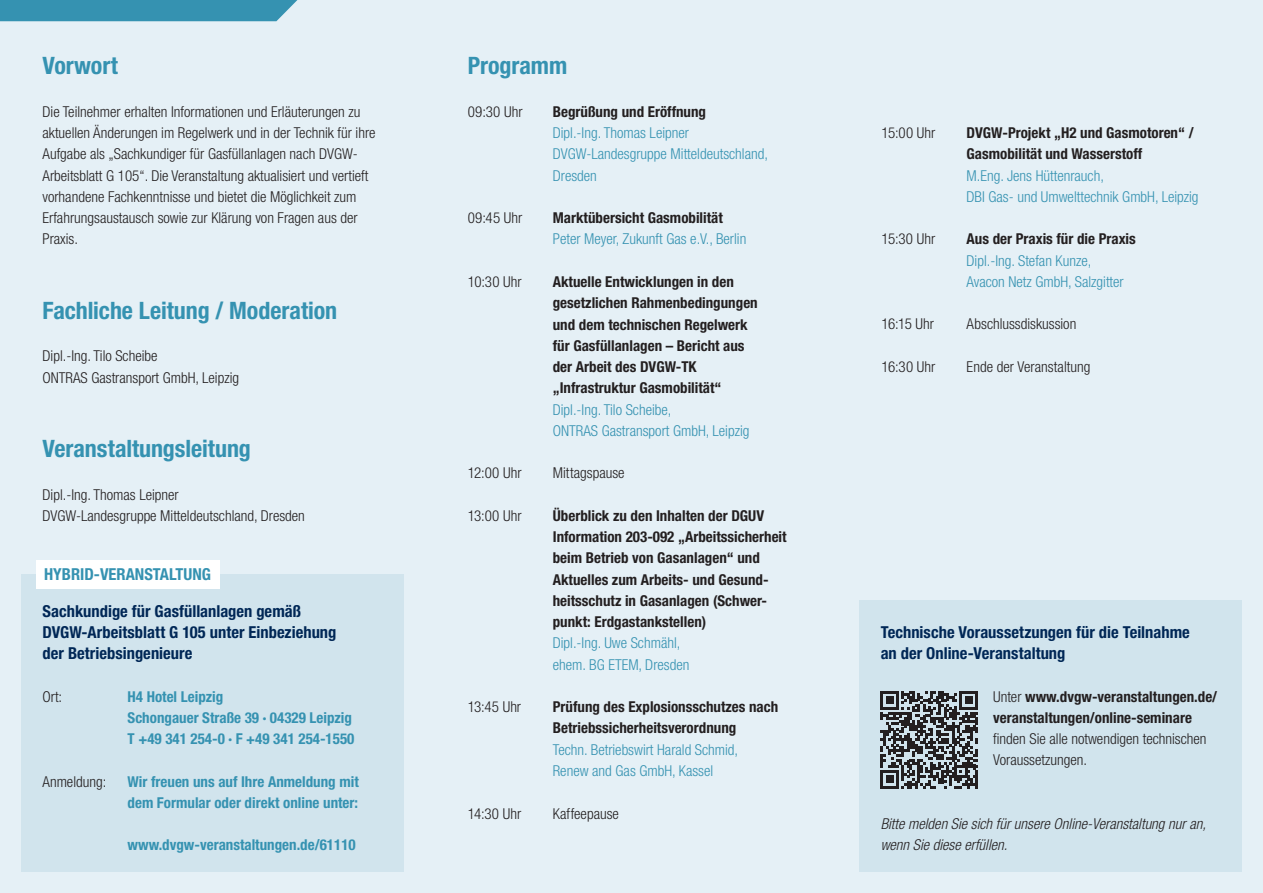
<style>
.page{position:relative;width:1263px;height:893px;background:#e5f0f6}
.page>*{position:absolute;margin:0;border:0;box-sizing:border-box;transform-origin:0 0}
.t1{font:700 condensed 24px "Helvetica Neue LT Pro";letter-spacing:-.005em;color:#3592b1}
.t2{font:700 condensed 16.5px/21.3px "Helvetica Neue LT Pro";color:#002756}
.t3{font:700 condensed 16.5px/21.3px "Helvetica Neue LT Std";color:#002756}
.t4{font:700 condensed 16.5px "Helvetica Neue LT Pro";color:#3592b1}
.t5{font:300 condensed 15px/21.3px "Helvetica Neue LT Pro";color:#231f20}
.t6{font:700 condensed 15px/21.3px "Helvetica Neue LT Pro";color:#231f20}
.t7{font:300 condensed 15px/21.3px "Helvetica Neue LT Pro";color:#3592b1}
.t8{font:700 condensed 15px/21.3px "Helvetica Neue LT Pro";color:#3592b1}
.t9{font:italic 300 condensed 15px/21.3px "Helvetica Neue LT Std";color:#231f20}
.t10{font:700 condensed 15px/21.3px "Helvetica Neue LT Std";color:#231f20}
.t11{font:300 condensed 15px/21.3px "Helvetica Neue LT Std";color:#231f20}
.s1{font-weight:300}
</style>
<div class="page">
<div style="left:0;top:0;width:297px;height:21px;background:#3592b1"></div>
<div style="left:859px;top:601px;width:383px;height:271px;background:#d1e4ed"></div>
<svg style="left:880px;top:691px;width:98px;height:98px"></svg>
<hr style="left:975px;top:770px;width:3px;height:19px;background:#231f20">
<div style="left:21px;top:574px;width:383px;height:298px;background:#d1e4ed"></div>
<div style="left:36px;top:560px;width:183px;height:28px;background:#fff"></div>
<h1 class="t1" style="left:43px;top:52px;width:77px">Vorwort</h1>
<p class="t5" style="left:43px;top:101px;width:335px">Die Teilnehmer erhalten Informationen und Erläuterungen zu aktuellen Änderungen im Regelwerk und in der Technik für ihre Aufgabe als „Sachkundiger für Gasfüllanlagen nach DVGW-Arbeitsblatt G 105“. Die Veranstaltung aktualisiert und vertieft vorhandene Fachkenntnisse und bietet die Möglichkeit zum Erfahrungsaustausch sowie zur Klärung von Fragen aus der Praxis.</p>
<h1 class="t1" style="left:43px;top:296px;width:296px">Fachliche Leitung / Moderation</h1>
<p class="t5" style="left:43px;top:345px;width:198px">Dipl.-Ing. Tilo Scheibe<br>ONTRAS Gastransport GmbH, Leipzig</p>
<h1 class="t1" style="left:43px;top:434px;width:210px">Veranstaltungsleitung</h1>
<p class="t5" style="left:43px;top:484px;width:264px">Dipl.-Ing. Thomas Leipner<br>DVGW-Landesgruppe Mitteldeutschland, Dresden</p>
<p class="t4" style="left:44px;top:564px;width:168px">HYBRID-VERANSTALTUNG</p>
<p class="t2" style="left:43px;top:600px;width:295px">Sachkundige für Gasfüllanlagen gemäß<br>DVGW-Arbeitsblatt G 105 unter Einbeziehung der Betriebsingenieure</p>
<p class="t5" style="left:43px;top:686px;width:21px">Ort:</p>
<p class="t8" style="left:128px;top:686px;width:228px">H4 Hotel Leipzig<br>Schongauer Straße 39 ∙ 04329 Leipzig<br>T +49 341 254-0 ∙ F +49 341 254-1550</p>
<p class="t5" style="left:43px;top:771px;width:65px">Anmeldung:</p>
<p class="t8" style="left:128px;top:771px;width:233px">Wir freuen uns auf Ihre Anmeldung mit dem Formular oder direkt online unter:</p>
<p class="t8" style="left:128px;top:834px;width:230px">www.dvgw-veranstaltungen.de/61110</p>
<h1 class="t1" style="left:468px;top:52px;width:101px">Programm</h1>
<p class="t5" style="left:468px;top:101px;width:56px">09:30 Uhr</p>
<p class="t6" style="left:553px;top:101px;width:155px">Begrüßung und Eröffnung</p>
<p class="t7" style="left:553px;top:122px;width:217px">Dipl.-Ing. Thomas Leipner<br>DVGW-Landesgruppe Mitteldeutschland,<br>Dresden</p>
<p class="t5" style="left:468px;top:207px;width:56px">09:45 Uhr</p>
<p class="t6" style="left:553px;top:207px;width:172px">Marktübersicht Gasmobilität</p>
<p class="t7" style="left:553px;top:228px;width:195px">Peter Meyer, Zukunft Gas e.V., Berlin</p>
<p class="t5" style="left:468px;top:271px;width:55px">10:30 Uhr</p>
<p class="t6" style="left:553px;top:271px;width:206px">Aktuelle Entwicklungen in den gesetzlichen Rahmenbedingungen und dem technischen Regelwerk für Gasfüllanlagen – Bericht aus der Arbeit des DVGW-TK „Infrastruktur Gasmobilität“</p>
<p class="t7" style="left:553px;top:399px;width:198px">Dipl.-Ing. Tilo Scheibe,<br>ONTRAS Gastransport GmbH, Leipzig</p>
<p class="t5" style="left:468px;top:462px;width:55px">12:00 Uhr</p>
<p class="t5" style="left:553px;top:462px;width:73px">Mittagspause</p>
<p class="t5" style="left:468px;top:505px;width:55px">13:00 Uhr</p>
<p class="t6" style="left:553px;top:505px;width:235px">Überblick zu den Inhalten der DGUV Information 203-092 „Arbeitssicherheit beim Betrieb von Gasanlagen“ und Aktuelles zum Arbeits- und Gesund&shy;heitsschutz in Gasanlagen (Schwer&shy;punkt: Erdgastankstellen)</p>
<p class="t7" style="left:553px;top:632px;width:138px">Dipl.-Ing. Uwe Schmähl, ehem. BG ETEM, Dresden</p>
<p class="t5" style="left:468px;top:696px;width:55px">13:45 Uhr</p>
<p class="t6" style="left:553px;top:696px;width:227px">Prüfung des Explosionsschutzes nach<br>Betriebssicherheitsverordnung</p>
<p class="t7" style="left:553px;top:739px;width:187px">Techn. Betriebswirt Harald Schmid,<br>Renew and Gas GmbH, Kassel</p>
<p class="t5" style="left:468px;top:802px;width:55px">14:30 Uhr</p>
<p class="t5" style="left:553px;top:802px;width:68px">Kaffeepause</p>
<p class="t5" style="left:881px;top:122px;width:55px">15:00 Uhr</p>
<p class="t6" style="left:966px;top:122px;width:229px">DVGW-Projekt „H2 und Gasmotoren“ /<br>Gasmobilität und Wasserstoff</p>
<p class="t7" style="left:966px;top:165px;width:234px">M.Eng. Jens Hüttenrauch,<br>DBI Gas- und Umwelttechnik GmbH, Leipzig</p>
<p class="t5" style="left:881px;top:228px;width:55px">15:30 Uhr</p>
<p class="t6" style="left:966px;top:229px;width:171px">Aus der Praxis für die Praxis</p>
<p class="t7" style="left:966px;top:250px;width:159px">Dipl.-Ing. Stefan Kunze,<br>Avacon Netz GmbH, Salzgitter</p>
<p class="t5" style="left:881px;top:313px;width:54px">16:15 Uhr</p>
<p class="t5" style="left:966px;top:313px;width:111px">Abschlussdiskussion</p>
<p class="t5" style="left:881px;top:356px;width:55px">16:30 Uhr</p>
<p class="t5" style="left:966px;top:356px;width:125px">Ende der Veranstaltung</p>
<p class="t3" style="left:881px;top:621px;width:311px">Technische Voraussetzungen für die Teilnahme an der Online-Veranstaltung</p>
<p class="t10" style="left:993px;top:685px;width:226px"><span class="s1">Unter</span> www.dvgw-veranstaltungen.de/ veranstaltungen/online-seminare</p>
<p class="t11" style="left:993px;top:728px;width:215px">finden Sie alle notwendigen technischen<br>Voraussetzungen.</p>
<p class="t9" style="left:881px;top:814px;width:327px">Bitte melden Sie sich für unsere Online-Veranstaltung nur an, wenn Sie diese erfüllen.</p>
</div>
